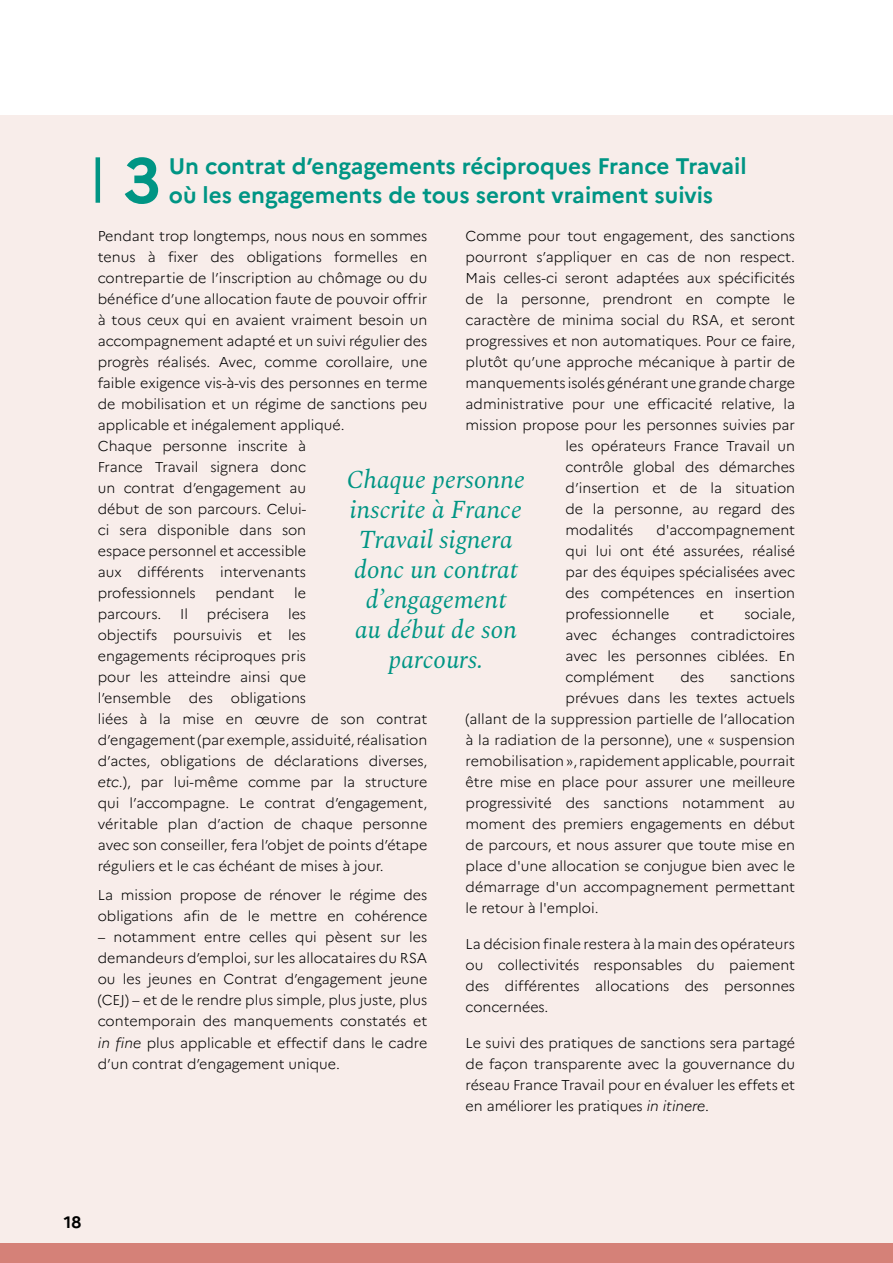
<style>
.page{position:relative;width:893px;height:1263px;background:#fff}
.page>*{position:absolute;margin:0;border:0;box-sizing:border-box;transform-origin:0 0}
.t1{font:700 63.15px "Marianne";color:#009584}
.t2{font:italic 25.5px/30px "Spectral";color:#009584;text-align:center}
.t3{font:700 22.5px/28.5px "Marianne";color:#009584}
.t4{font:700 16.5px "Marianne";color:#000}
.t5{font:300 14.25px/21px "Marianne";color:#000;text-align:justify}
.s1{font-style:italic}
</style>
<div class="page">
<div style="left:0;top:115px;width:893px;height:1148px;background:#f8edea"></div>
<div style="left:0;top:1243px;width:893px;height:20px;background:#d58178"></div>
<hr style="left:96px;top:157px;width:4px;height:46px;background:#009584">
<h1 class="t1" style="left:123px;top:131px;width:39px">3</h1>
<h3 class="t3" style="left:169px;top:150px;width:579px">Un contrat d’engagements réciproques France Travail où les engagements de tous seront vraiment suivis</h3>
<p class="t5" style="left:98px;top:224px;width:331px;text-align:left">Pendant trop longtemps, nous nous en sommes tenus à fixer des obligations formelles en contrepartie de l’inscription au chômage ou du bénéfice d’une allocation faute de pouvoir offrir à tous ceux qui en avaient vraiment besoin un accompagnement adapté et un suivi régulier des progrès réalisés. Avec, comme corollaire, une faible exigence vis-à-vis des personnes en terme de mobilisation et un régime de sanctions peu applicable et inégalement appliqué.<br>Chaque personne inscrite à<br>France Travail signera donc<br>un contrat d’engagement au<br>début de son parcours. Celui-<br>ci sera disponible dans son<br>espace personnel et accessible<br>aux différents intervenants<br>professionnels</p>
<p class="t5" style="left:466px;top:224px;width:331px">Comme pour tout engagement, des sanctions</p>
<p class="t5" style="left:466px;top:245px;width:331px">pourront s’appliquer en cas de non respect.</p>
<p class="t5" style="left:466px;top:266px;width:331px">Mais celles-ci seront adaptées aux spécificités</p>
<p class="t5" style="left:466px;top:287px;width:331px">de la personne, prendront en compte le</p>
<p class="t5" style="left:466px;top:308px;width:331px">caractère de minima social du RSA, et seront</p>
<p class="t5" style="left:466px;top:329px;width:331px">progressives et non automatiques. Pour ce faire,</p>
<p class="t5" style="left:466px;top:350px;width:331px">plutôt qu’une approche mécanique à partir de</p>
<p class="t5" style="left:466px;top:371px;width:331px">manquements isolés générant une grande charge</p>
<p class="t5" style="left:466px;top:392px;width:331px">administrative pour une efficacité relative, la</p>
<p class="t5" style="left:466px;top:413px;width:331px">mission propose pour les personnes suivies par</p>
<p class="t5" style="left:566px;top:434px;width:231px">les opérateurs France Travail un</p>
<p class="t5" style="left:566px;top:455px;width:231px">contrôle global des démarches</p>
<p class="t5" style="left:566px;top:476px;width:231px">d’insertion et de la situation</p>
<p class="t5" style="left:566px;top:497px;width:231px">de la personne, au regard des</p>
<p class="t5" style="left:566px;top:518px;width:69px">modalités</p>
<h2 class="t2" style="left:347px;top:463px;width:180px">Chaque personne inscrite à France<br>Travail signera donc un contrat d’engagement<br>au début de son parcours.</h2>
<p class="t5" style="left:566px;top:518px;width:231px;text-indent:91px">d'accompagnement qui lui ont été assurées, réalisé par des équipes spécialisées avec des compétences en insertion professionnelle</p>
<p class="t5" style="left:216px;top:581px;width:60px">pendant</p>
<p class="t5" style="left:294px;top:581px;width:13px">le</p>
<p class="t5" style="left:98px;top:602px;width:65px">parcours.</p>
<p class="t5" style="left:180px;top:602px;width:9px">Il</p>
<p class="t5" style="left:207px;top:602px;width:64px">précisera</p>
<p class="t5" style="left:98px;top:602px;width:210px;text-indent:190px">les objectifs poursuivis et les engagements réciproques pris pour les atteindre ainsi que l’ensemble</p>
<p class="t5" style="left:566px;top:602px;width:231px;text-indent:179px">sociale, avec échanges contradictoires avec les personnes ciblées. En complément</p>
<p class="t5" style="left:700px;top:602px;width:16px">et</p>
<p class="t5" style="left:680px;top:665px;width:25px">des</p>
<p class="t5" style="left:730px;top:665px;width:66px">sanctions</p>
<p class="t5" style="left:566px;top:686px;width:231px">prévues dans les textes actuels</p>
<p class="t5" style="left:466px;top:707px;width:331px">(allant de la suppression partielle de l’allocation</p>
<p class="t5" style="left:466px;top:728px;width:331px">à la radiation de la personne), une « suspension</p>
<p class="t5" style="left:466px;top:749px;width:331px">remobilisation », rapidement applicable, pourrait</p>
<p class="t5" style="left:466px;top:770px;width:331px">être mise en place pour assurer une meilleure</p>
<p class="t5" style="left:466px;top:791px;width:331px">progressivité des sanctions notamment au</p>
<p class="t5" style="left:466px;top:812px;width:331px">moment des premiers engagements en début</p>
<p class="t5" style="left:466px;top:833px;width:331px">de parcours, et nous assurer que toute mise en</p>
<p class="t5" style="left:466px;top:854px;width:331px">place d'une allocation se conjugue bien avec le</p>
<p class="t5" style="left:466px;top:875px;width:331px">démarrage d'un accompagnement permettant</p>
<p class="t5" style="left:466px;top:896px;width:134px">le retour à l'emploi.</p>
<p class="t5" style="left:466px;top:932px;width:331px">La décision finale restera à la main des opérateurs ou collectivités responsables du paiement des différentes allocations des personnes concernées.</p>
<p class="t5" style="left:466px;top:1031px;width:331px">Le suivi des pratiques de sanctions sera partagé de façon transparente avec la gouvernance du réseau France Travail pour en évaluer les effets et en améliorer les pratiques <span class="s1">in itinere</span>.</p>
<p class="t5" style="left:98px;top:686px;width:331px;text-align:left;text-indent:133px">obligations<br>liées à la mise en œuvre de son contrat d’engagement (par exemple, assiduité, réalisation d’actes, obligations de déclarations diverses, <span class="s1">etc</span>.), par lui-même comme par la structure qui l’accompagne. Le contrat d’engagement, véritable plan d’action de chaque personne avec son conseiller, fera l’objet de points d’étape réguliers et le cas échéant de mises à jour.</p>
<p class="t5" style="left:98px;top:884px;width:331px">La mission propose de rénover le régime des obligations afin de le mettre en cohérence</p>
<p class="t5" style="left:98px;top:926px;width:331px">– notamment entre celles qui pèsent sur les demandeurs d’emploi, sur les allocataires du RSA ou les jeunes en Contrat d’engagement jeune (CEJ) – et de le rendre plus simple, plus juste, plus contemporain des manquements constatés et <span class="s1">in fine</span> plus applicable et effectif dans le cadre d’un contrat d’engagement unique.</p>
<p class="t5" style="left:189px;top:686px;width:25px">des</p>
<p class="t4" style="left:64px;top:1209px;width:19px">18</p>
</div>
